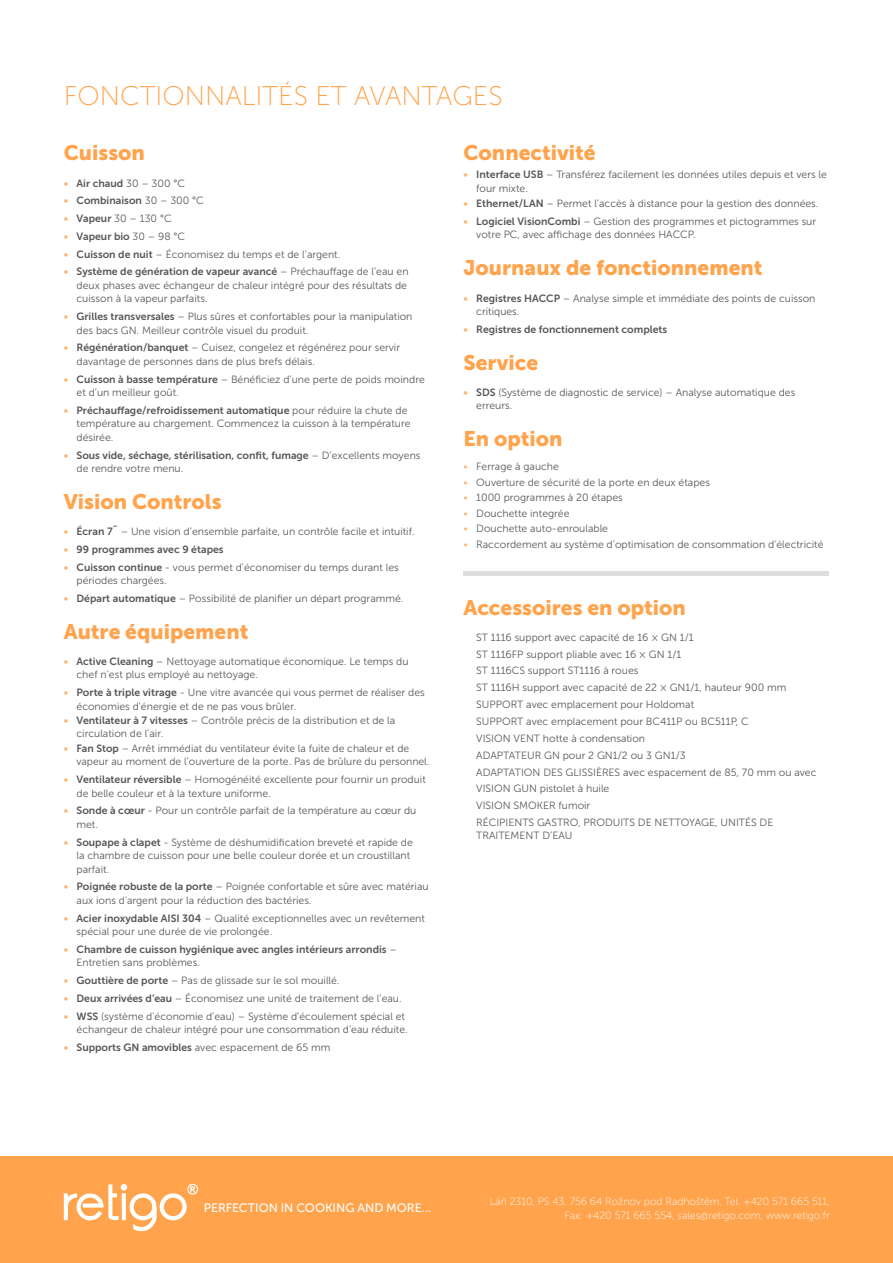
<style>
.page{position:relative;width:893px;height:1263px;background:#fff}
.page>*{position:absolute;margin:0;border:0;box-sizing:border-box;transform-origin:0 0}
.t1{font:27px "Museo Sans 100";color:#ffa34c}
.Odrazky{font:21px "Museo Sans 900";color:#ffa34c}
.t2{font:12.15px "Museo Sans 500";color:#fff}
.Odrazky-2{font:10.5px/13.5px "Museo Sans 300";color:#57585a}
.t3{font:10.5px/13.5px "Museo Sans 700";color:#57585a}
.t4{font:10.5px/13.5px "Museo Sans 100";color:#fff;text-align:right}
.s1{color:#ffb570}
.s2{font-family:"Museo Sans 300"}
.s3{font-family:"Museo Sans 700";color:#ffb570}
.s4{font-family:"Museo Sans 700"}
</style>
<div class="page">
<div style="left:0;top:1157px;width:893px;height:106px;background:#ffa34c"></div>
<svg style="left:64px;top:1184px;width:134px;height:48px"></svg>
<div style="left:463px;top:571px;width:366px;height:5px;background:#dcdddf"></div>
<h2 class="t1" style="left:64px;top:82px;width:440px">FONCTIONNALITÉS ET AVANTAGES</h2>
<h3 class="Odrazky" style="left:64px;top:141px;width:83px">Cuisson</h3>
<p class="t3" style="left:64px;top:176px;width:123px"><span class="s1">•</span> Air chaud <span class="s2">30 – 300 °C</span></p>
<p class="t3" style="left:64px;top:194px;width:142px"><span class="s1">•</span> Combinaison <span class="s2">30 – 300 °C</span></p>
<p class="Odrazky-2" style="left:64px;top:212px;width:109px"><span class="s3">•</span> <span class="s4">Vapeur</span> 30 – 130 °C</p>
<p class="t3" style="left:64px;top:229px;width:123px"><span class="s1">•</span> Vapeur bio <span class="s2">30 – 98 °C</span></p>
<p class="Odrazky-2" style="left:64px;top:247px;width:278px"><span class="s3">•</span> <span class="s4">Cuisson de nuit</span> – Économisez du temps et de l’argent.</p>
<p class="Odrazky-2" style="left:77px;top:265px;width:334px;text-indent:-13px"><span class="s3">•</span> <span class="s4">Système de génération de vapeur avancé</span> – Préchauffage de l’eau en deux phases avec échangeur de chaleur intégré pour des résultats de cuisson à la vapeur parfaits.</p>
<p class="Odrazky-2" style="left:77px;top:310px;width:337px;text-indent:-13px"><span class="s3">•</span> <span class="s4">Grilles transversales</span> – Plus sûres et confortables pour la manipulation des bacs GN. Meilleur contrôle visuel du produit.</p>
<p class="Odrazky-2" style="left:77px;top:341px;width:325px;text-indent:-13px"><span class="s3">•</span> <span class="s4">Régénération/banquet</span> – Cuisez, congelez et régénérez pour servir davantage de personnes dans de plus brefs délais.</p>
<p class="Odrazky-2" style="left:77px;top:372px;width:350px;text-indent:-13px"><span class="s3">•</span> <span class="s4">Cuisson à basse température</span> – Bénéficiez d’une perte de poids moindre et d’un meilleur goût.</p>
<p class="Odrazky-2" style="left:77px;top:404px;width:335px;text-indent:-13px"><span class="s3">•</span> <span class="s4">Préchauffage/refroidissement automatique</span> pour réduire la chute de température au chargement. Commencez la cuisson à la température désirée.</p>
<p class="t3" style="left:77px;top:448px;width:346px;text-indent:-13px"><span class="s1">•</span> Sous vide, séchage, stérilisation, confit, fumage <span class="s2">– D’excellents moyens de rendre votre menu.</span></p>
<h3 class="Odrazky" style="left:64px;top:490px;width:159px">Vision Controls</h3>
<p class="Odrazky-2" style="left:64px;top:525px;width:352px"><span class="s3">•</span> <span class="s4">Écran 7˝</span> – Une vision d’ensemble parfaite, un contrôle facile et intuitif.</p>
<p class="t3" style="left:64px;top:542px;width:161px"><span class="s1">•</span> 99 programmes avec 9 étapes</p>
<p class="Odrazky-2" style="left:77px;top:560px;width:324px;text-indent:-13px"><span class="s3">•</span> <span class="s4">Cuisson continue</span> - vous permet d'économiser du temps durant les périodes chargées.</p>
<p class="Odrazky-2" style="left:64px;top:592px;width:341px"><span class="s3">•</span> <span class="s4">Départ automatique</span> – Possibilité de planifier un départ programmé.</p>
<h3 class="Odrazky" style="left:64px;top:619px;width:186px">Autre équipement</h3>
<p class="Odrazky-2" style="left:77px;top:655px;width:333px;text-indent:-13px"><span class="s3">•</span> <span class="s4">Active Cleaning</span> – Nettoyage automatique économique. Le temps du chef n’est plus employé au nettoyage.</p>
<p class="Odrazky-2" style="left:77px;top:686px;width:350px;text-indent:-13px"><span class="s3">•</span> <span class="s4">Porte à triple vitrage</span> - Une vitre avancée qui vous permet de réaliser des économies d'énergie et de ne pas vous brûler.</p>
<p class="Odrazky-2" style="left:77px;top:715px;width:320px;line-height:12.6px;text-indent:-13px"><span class="s3">•</span> <span class="s4">Ventilateur à 7 vitesses</span> – Contrôle précis de la distribution et de la circulation de l’air.</p>
<p class="Odrazky-2" style="left:77px;top:741px;width:354px;text-indent:-13px"><span class="s3">•</span> <span class="s4">Fan Stop</span> – Arrêt immédiat du ventilateur évite la fuite de chaleur et de vapeur au moment de l’ouverture de la porte. Pas de brûlure du personnel.</p>
<p class="Odrazky-2" style="left:77px;top:773px;width:351px;text-indent:-13px"><span class="s3">•</span> <span class="s4">Ventilateur réversible</span> – Homogénéité excellente pour fournir un produit de belle couleur et à la texture uniforme.</p>
<p class="Odrazky-2" style="left:77px;top:804px;width:341px;text-indent:-13px"><span class="s3">•</span> <span class="s4">Sonde à cœur</span> - Pour un contrôle parfait de la température au cœur du met.</p>
<p class="Odrazky-2" style="left:77px;top:835px;width:338px;text-indent:-13px"><span class="s3">•</span> <span class="s4">Soupape à clapet</span> - Système de déshumidification breveté et rapide de la chambre de cuisson pour une belle couleur dorée et un croustillant parfait.</p>
<p class="Odrazky-2" style="left:77px;top:880px;width:354px;text-indent:-13px"><span class="s3">•</span> <span class="s4">Poignée robuste de la porte</span> – Poignée confortable et sûre avec matériau aux ions d'argent pour la réduction des bactéries.</p>
<p class="Odrazky-2" style="left:77px;top:911px;width:350px;text-indent:-13px"><span class="s3">•</span> <span class="s4">Acier inoxydable AISI 304</span> – Qualité exceptionnelles avec un revêtement spécial pour une durée de vie prolongée.</p>
<p class="t3" style="left:77px;top:942px;width:322px;text-indent:-13px"><span class="s1">•</span> Chambre de cuisson hygiénique avec angles intérieurs arrondis <span class="s2">–<br>Entretien sans problèmes.</span></p>
<p class="Odrazky-2" style="left:64px;top:974px;width:277px"><span class="s3">•</span> <span class="s4">Gouttière de porte</span> – Pas de glissade sur le sol mouillé.</p>
<p class="Odrazky-2" style="left:64px;top:991px;width:339px"><span class="s3">•</span> <span class="s4">Deux arrivées d’eau</span> – Économisez une unité de traitement de l’eau.</p>
<p class="Odrazky-2" style="left:64px;top:1009px;width:345px;text-align:right"><span class="s3">•</span> <span class="s4">WSS</span> (système d'économie d’eau) – Système d’écoulement spécial et échangeur de chaleur intégré pour une consommation d’eau réduite.</p>
<p class="Odrazky-2" style="left:64px;top:1040px;width:268px"><span class="s3">•</span> <span class="s4">Supports GN amovibles</span> avec espacement de 65 mm</p>
<p class="Odrazky" style="left:463px;top:141px;width:134px">Connectivité</p>
<p class="Odrazky-2" style="left:476px;top:168px;width:352px;text-indent:-13px"><span class="s3">•</span> <span class="s4">Interface USB</span> – Transférez facilement les données utiles depuis et vers le four mixte.</p>
<p class="Odrazky-2" style="left:463px;top:197px;width:356px"><span class="s3">•</span> <span class="s4">Ethernet/LAN</span> – Permet l’accès à distance pour la gestion des données.</p>
<p class="Odrazky-2" style="left:476px;top:215px;width:341px;text-indent:-13px"><span class="s3">•</span> <span class="s4">Logiciel VisionCombi</span> – Gestion des programmes et pictogrammes sur votre PC, avec affichage des données HACCP.</p>
<h3 class="Odrazky" style="left:463px;top:256px;width:301px">Journaux de fonctionnement</h3>
<p class="Odrazky-2" style="left:476px;top:291px;width:341px;text-indent:-13px"><span class="s3">•</span> <span class="s4">Registres HACCP</span> – Analyse simple et immédiate des points de cuisson critiques.</p>
<p class="t3" style="left:463px;top:322px;width:205px"><span class="s1">•</span> Registres de fonctionnement complets</p>
<h3 class="Odrazky" style="left:463px;top:350px;width:76px">Service</h3>
<p class="Odrazky-2" style="left:476px;top:385px;width:321px;text-indent:-13px"><span class="s3">•</span> <span class="s4">SDS</span> (Système de diagnostic de service) – Analyse automatique des erreurs.</p>
<h3 class="Odrazky" style="left:463px;top:427px;width:100px">En option</h3>
<p class="Odrazky-2" style="left:463px;top:460px;width:97px"><span class="s1">•</span> Ferrage à gauche</p>
<p class="Odrazky-2" style="left:463px;top:475px;width:248px"><span class="s1">•</span> Ouverture de sécurité de la porte en deux étapes</p>
<p class="Odrazky-2" style="left:463px;top:491px;width:161px"><span class="s1">•</span> 1000 programmes à 20 étapes</p>
<p class="Odrazky-2" style="left:463px;top:506px;width:108px"><span class="s1">•</span> Douchette integrée</p>
<p class="Odrazky-2" style="left:463px;top:522px;width:146px"><span class="s1">•</span> Douchette auto-enroulable</p>
<p class="Odrazky-2" style="left:463px;top:537px;width:362px"><span class="s1">•</span> Raccordement au système d’optimisation de consommation d‘électricité</p>
<h3 class="Odrazky" style="left:463px;top:596px;width:224px">Accessoires en option</h3>
<p class="Odrazky-2" style="left:476px;top:630px;width:219px">ST 1116 support avec capacité de 16 × GN 1/1</p>
<p class="Odrazky-2" style="left:476px;top:647px;width:207px">ST 1116FP support pliable avec 16 × GN 1/1</p>
<p class="Odrazky-2" style="left:476px;top:664px;width:164px">ST 1116CS support ST1116 à roues</p>
<p class="Odrazky-2" style="left:476px;top:681px;width:311px">ST 1116H support avec capacité de 22 × GN1/1, hauteur 900 mm</p>
<p class="Odrazky-2" style="left:476px;top:698px;width:219px">SUPPORT avec emplacement pour Holdomat</p>
<p class="Odrazky-2" style="left:476px;top:715px;width:274px">SUPPORT avec emplacement pour BC411P ou BC511P, C</p>
<p class="Odrazky-2" style="left:476px;top:731px;width:170px">VISION VENT hotte à condensation</p>
<p class="Odrazky-2" style="left:476px;top:748px;width:211px">ADAPTATEUR GN pour 2 GN1/2 ou 3 GN1/3</p>
<p class="Odrazky-2" style="left:476px;top:765px;width:342px">ADAPTATION DES GLISSIÈRES avec espacement de 85, 70 mm ou avec</p>
<p class="Odrazky-2" style="left:476px;top:782px;width:135px">VISION GUN pistolet à huile</p>
<p class="Odrazky-2" style="left:476px;top:799px;width:116px">VISION SMOKER fumoir</p>
<p class="Odrazky-2" style="left:476px;top:816px;width:299px;line-height:12.6px">RÉCIPIENTS GASTRO, PRODUITS DE NETTOYAGE, UNITÉS DE<br>TRAITEMENT D’EAU</p>
<p class="t2" style="left:204px;top:1201px;width:229px">PERFECTION IN COOKING AND MORE...</p>
<p class="t4" style="left:490px;top:1195px;width:341px">Láň 2310, PS 43, 756 64 Rožnov pod Radhoštěm, Tel. +420 571 665 511,<br>Fax: +420 571 665 554, sales@retigo.com, www.retigo.fr</p>
</div>
